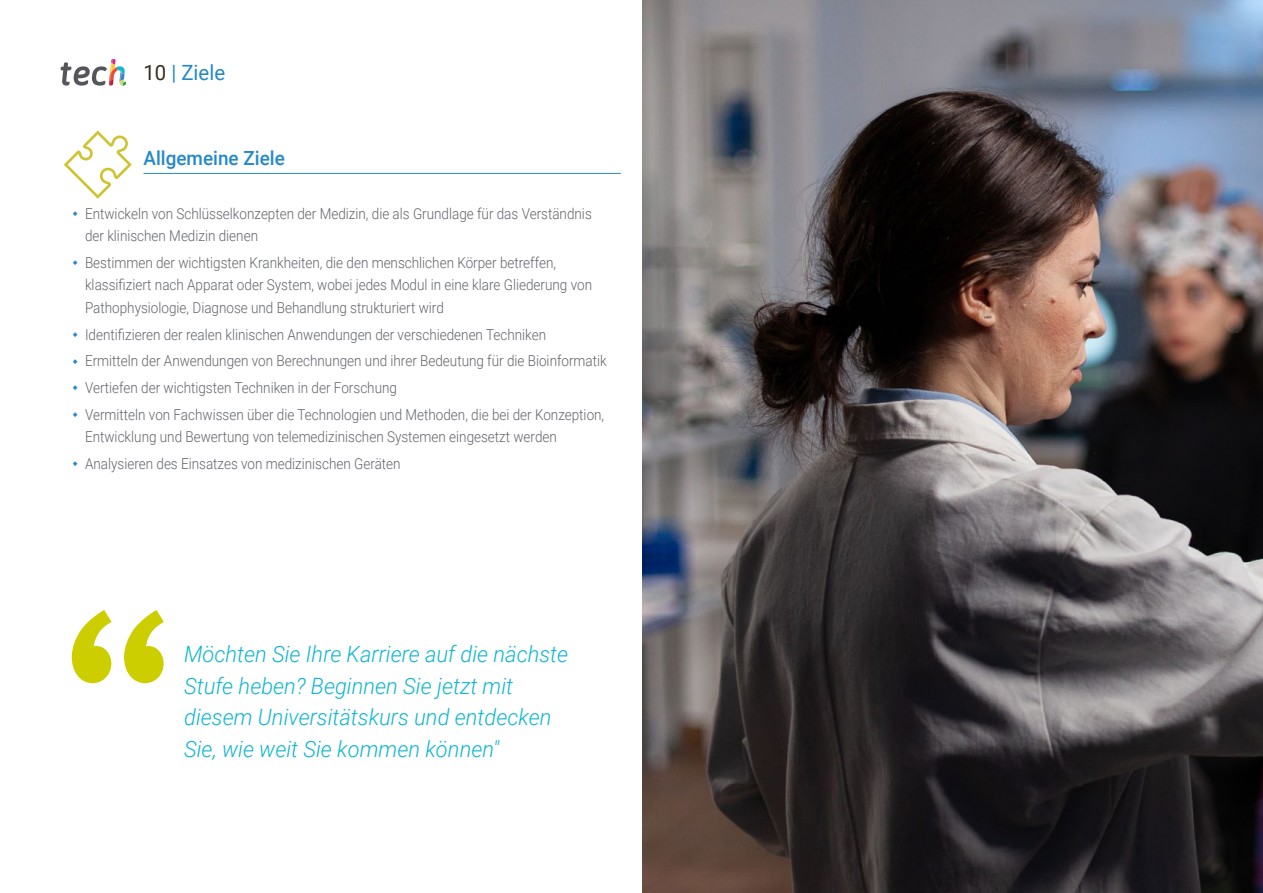
<style>
.page{position:relative;width:1263px;height:893px;background:#fff}
.page>*{position:absolute;margin:0;border:0;box-sizing:border-box;transform-origin:0 0}
.t1{font:italic 300 22.5px/31.5px "Roboto";color:#0fb6cf}
.t2{font:21px "Roboto";color:#2488c9}
.t3{font:500 19.5px "Roboto";color:#2488c9}
.t4{font:300 15px/26.7px "Roboto";color:#61646a;scale:.9 1}
.s1{color:#312e20}
</style>
<div class="page">
<hr style="left:144px;top:173px;width:477px;height:1px;background:#2488c9">
<svg style="left:64px;top:130px;width:68px;height:69px"></svg>
<svg style="left:61px;top:59px;width:65px;height:27px"></svg>
<svg style="left:72px;top:610px;width:92px;height:73px"></svg>
<img style="left:642px;top:0;width:621px;height:893px">
<h2 class="t2" style="left:144px;top:57px;width:83px"><span class="s1">10</span> | Ziele</h2>
<h3 class="t3" style="left:144px;top:144px;width:143px">Allgemeine Ziele</h3>
<p class="t4" style="left:85px;top:201px;width:565px;line-height:22.5px">Entwickeln von Schlüsselkonzepten der Medizin, die als Grundlage für das Verständnis der klinischen Medizin dienen</p>
<p class="t4" style="left:85px;top:251px;width:565px;line-height:22.5px">Bestimmen der wichtigsten Krankheiten, die den menschlichen Körper betreffen, klassifiziert nach Apparat oder System, wobei jedes Modul in eine klare Gliederung von<br>Pathophysiologie, Diagnose und Behandlung strukturiert wird</p>
<p class="t4" style="left:85px;top:320px;width:581px">Identifizieren der realen klinischen Anwendungen der verschiedenen Techniken<br>Ermitteln der Anwendungen von Berechnungen und ihrer Bedeutung für die Bioinformatik Vertiefen der wichtigsten Techniken in der Forschung<br>Vermitteln von Fachwissen über die Technologien und Methoden, die bei der Konzeption,</p>
<p class="t4" style="left:85px;top:423px;width:526px">Entwicklung und Bewertung von telemedizinischen Systemen eingesetzt werden<br>Analysieren des Einsatzes von medizinischen Geräten</p>
<h1 class="t1" style="left:184px;top:638px;width:386px">Möchten Sie Ihre Karriere auf die nächste Stufe heben? Beginnen Sie jetzt mit diesem Universitätskurs und entdecken Sie, wie weit Sie kommen können"</h1>
</div>
